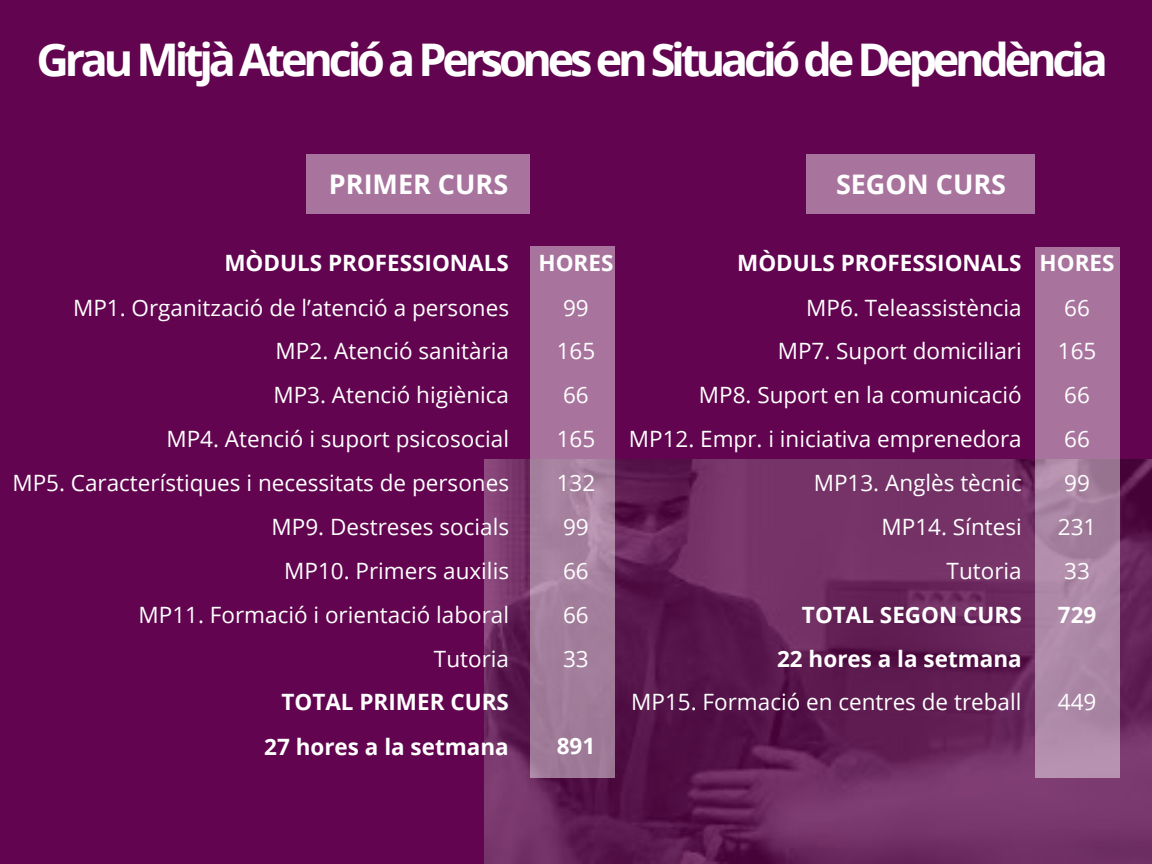
<style>
.page{position:relative;width:1152px;height:864px;background:#62044f}
.page>*{position:absolute;margin:0;border:0;box-sizing:border-box;transform-origin:0 0}
.t1{font:700 45px "Open Sans";letter-spacing:-.095em;color:#fff}
.t2{font:700 27px "Open Sans";color:#fff}
.t3{font:22.5px "Open Sans";color:#fff}
.t4{font:700 22.5px "Open Sans";color:#fff}
</style>
<div class="page">
<img style="left:484px;top:460px;width:668px;height:404px">
<svg style="left:1035px;top:248px;width:85px;height:530px;background:#aa7fa2"></svg>
<svg style="left:530px;top:246px;width:85px;height:532px;background:#a57b9d"></svg>
<div style="left:306px;top:155px;width:224px;height:59px;background:#a8749d"></div>
<div style="left:806px;top:155px;width:229px;height:59px;background:#a8749d"></div>
<p class="t1" style="left:36px;top:28px;width:1073px">Grau Mitjà Atenció a Persones en Situació de Dependència</p>
<p class="t2" style="left:329px;top:166px;width:181px">PRIMER CURS</p>
<p class="t2" style="left:836px;top:166px;width:172px">SEGON CURS</p>
<p class="t4" style="left:224px;top:247px;width:286px">MÒDULS PROFESSIONALS</p>
<p class="t3" style="left:73px;top:292px;width:438px">MP1. Organització de l’atenció a persones</p>
<p class="t3" style="left:276px;top:335px;width:235px">MP2. Atenció sanitària</p>
<p class="t3" style="left:273px;top:379px;width:237px">MP3. Atenció higiènica</p>
<p class="t3" style="left:166px;top:423px;width:344px">MP4. Atenció i suport psicosocial</p>
<p class="t3" style="left:12px;top:467px;width:498px">MP5. Característiques i necessitats de persones</p>
<p class="t3" style="left:272px;top:511px;width:239px">MP9. Destreses socials</p>
<p class="t3" style="left:284px;top:555px;width:226px">MP10. Primers auxilis</p>
<p class="t3" style="left:139px;top:599px;width:372px">MP11. Formació i orientació laboral</p>
<p class="t3" style="left:434px;top:643px;width:77px">Tutoria</p>
<p class="t4" style="left:282px;top:686px;width:229px">TOTAL PRIMER CURS</p>
<p class="t4" style="left:264px;top:731px;width:246px">27 hores a la setmana</p>
<p class="t4" style="left:538px;top:247px;width:76px">HORES</p>
<p class="t3" style="left:563px;top:292px;width:27px">99</p>
<p class="t3" style="left:557px;top:335px;width:40px">165</p>
<p class="t3" style="left:563px;top:379px;width:27px">66</p>
<p class="t3" style="left:557px;top:423px;width:40px">165</p>
<p class="t3" style="left:557px;top:467px;width:40px">132</p>
<p class="t3" style="left:563px;top:511px;width:27px">99</p>
<p class="t3" style="left:563px;top:555px;width:27px">66</p>
<p class="t3" style="left:563px;top:599px;width:27px">66</p>
<p class="t3" style="left:563px;top:643px;width:27px">33</p>
<p class="t4" style="left:557px;top:730px;width:40px">891</p>
<p class="t4" style="left:737px;top:247px;width:286px">MÒDULS PROFESSIONALS</p>
<p class="t3" style="left:806px;top:292px;width:217px">MP6. Teleassistència</p>
<p class="t3" style="left:778px;top:335px;width:246px">MP7. Suport domiciliari</p>
<p class="t3" style="left:699px;top:379px;width:324px">MP8. Suport en la comunicació</p>
<p class="t3" style="left:629px;top:423px;width:394px">MP12. Empr. i iniciativa emprenedora</p>
<p class="t3" style="left:814px;top:467px;width:210px">MP13. Anglès tècnic</p>
<p class="t3" style="left:882px;top:511px;width:142px">MP14. Síntesi</p>
<p class="t3" style="left:947px;top:555px;width:77px">Tutoria</p>
<p class="t4" style="left:802px;top:599px;width:221px">TOTAL SEGON CURS</p>
<p class="t4" style="left:777px;top:643px;width:246px">22 hores a la setmana</p>
<p class="t3" style="left:631px;top:686px;width:392px">MP15. Formació en centres de treball</p>
<p class="t4" style="left:1040px;top:247px;width:76px">HORES</p>
<p class="t3" style="left:1064px;top:292px;width:27px">66</p>
<p class="t3" style="left:1058px;top:335px;width:40px">165</p>
<p class="t3" style="left:1064px;top:379px;width:27px">66</p>
<p class="t3" style="left:1064px;top:423px;width:27px">66</p>
<p class="t3" style="left:1064px;top:467px;width:27px">99</p>
<p class="t3" style="left:1058px;top:511px;width:40px">231</p>
<p class="t3" style="left:1064px;top:555px;width:27px">33</p>
<p class="t4" style="left:1058px;top:599px;width:40px">729</p>
<p class="t3" style="left:1058px;top:686px;width:40px">449</p>
</div>
